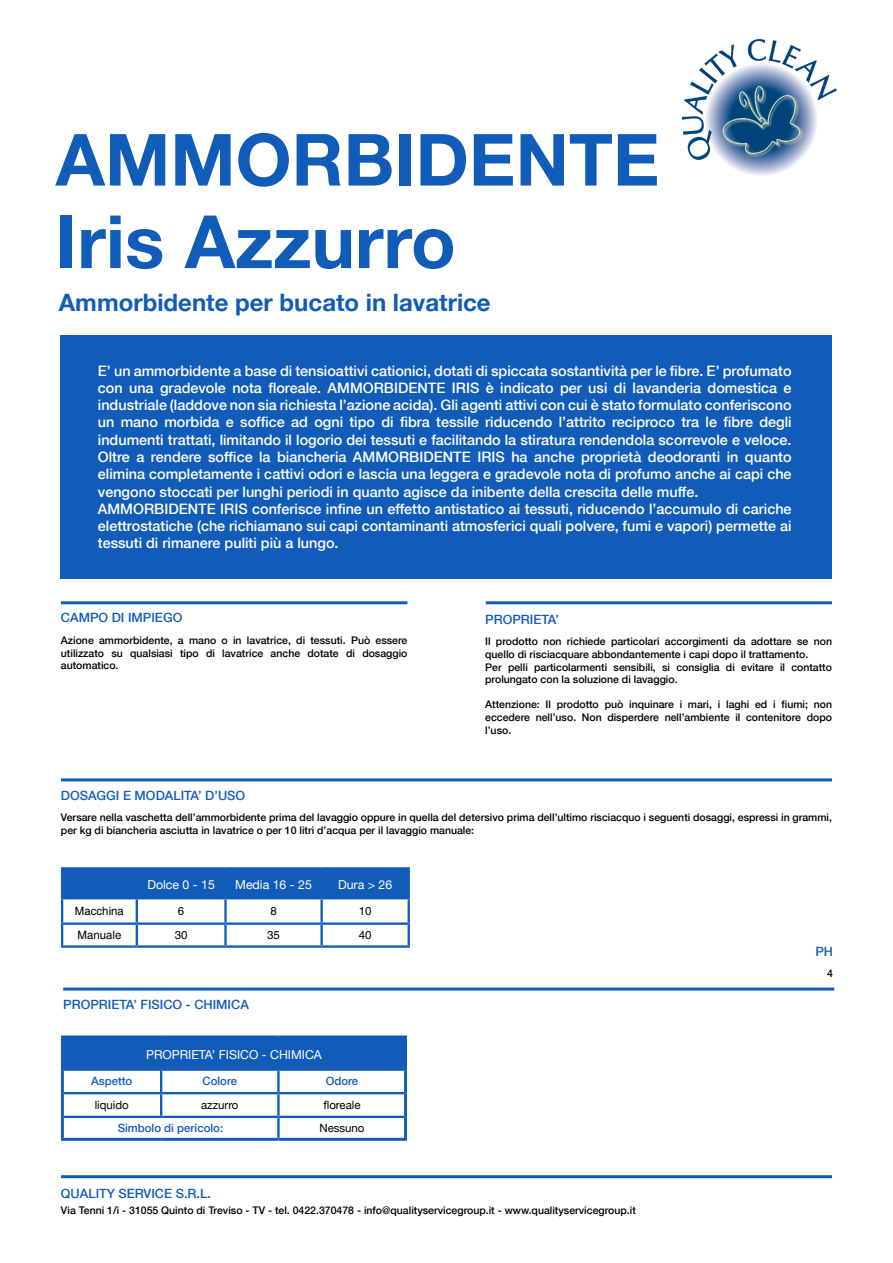
<style>
.page{position:relative;width:893px;height:1263px;background:#fff}
.page>*{position:absolute;margin:0;border:0;box-sizing:border-box;transform-origin:0 0}
.t1{font:700 73.5px "Helvetica Neue";color:#125cb9}
.t2{font:700 72px "Helvetica Neue";color:#125cb9}
.t3{font:700 24px "Helvetica Neue";color:#125cb9}
.t4{font:500 14.4px/17.2px "Helvetica Neue";color:#fff}
.t5{font:500 12.75px "Helvetica Neue";color:#125cb9}
.t6{font:12.3px "Helvetica Neue";color:#fff}
.t7{font:500 11.4px "Helvetica Neue";color:#125cb9}
.t8{font:11.4px "Helvetica Neue";color:#000}
.t9{font:11.4px "Helvetica";color:#000}
.t10{font:500 10.5px/12.6px "Helvetica Neue";color:#000;text-align:justify}
</style>
<div class="page">
<div style="left:61px;top:335px;width:771px;height:244px;background:#125cb9"></div>
<img style="left:681px;top:38px;width:156px;height:138px">
<hr style="left:61px;top:778px;width:771px;height:3px;background:#125cb9">
<div style="left:62px;top:1037px;width:344px;height:32px;background:#125cb9"></div>
<hr style="left:64px;top:1092px;width:97px;height:2px;background:#125cb9">
<hr style="left:161px;top:1092px;width:117px;height:2px;background:#125cb9">
<hr style="left:278px;top:1092px;width:126px;height:2px;background:#125cb9">
<hr style="left:64px;top:1116px;width:97px;height:2px;background:#125cb9">
<hr style="left:160px;top:1071px;width:2px;height:21px;background:#125cb9">
<hr style="left:160px;top:1094px;width:2px;height:22px;background:#125cb9">
<hr style="left:161px;top:1116px;width:117px;height:2px;background:#125cb9">
<hr style="left:277px;top:1071px;width:3px;height:21px;background:#125cb9">
<hr style="left:277px;top:1094px;width:3px;height:22px;background:#125cb9">
<hr style="left:278px;top:1116px;width:126px;height:2px;background:#125cb9">
<hr style="left:277px;top:1118px;width:3px;height:20px;background:#125cb9">
<hr style="left:61px;top:1035px;width:100px;height:3px;background:#125cb9">
<hr style="left:61px;top:1038px;width:3px;height:30px;background:#125cb9">
<hr style="left:161px;top:1035px;width:117px;height:3px;background:#125cb9">
<hr style="left:278px;top:1035px;width:129px;height:3px;background:#125cb9">
<hr style="left:404px;top:1038px;width:3px;height:30px;background:#125cb9">
<hr style="left:61px;top:1068px;width:100px;height:3px;background:#125cb9">
<hr style="left:161px;top:1068px;width:117px;height:3px;background:#125cb9">
<hr style="left:278px;top:1068px;width:129px;height:3px;background:#125cb9">
<hr style="left:61px;top:1071px;width:3px;height:22px;background:#125cb9">
<hr style="left:404px;top:1071px;width:3px;height:22px;background:#125cb9">
<hr style="left:61px;top:1093px;width:3px;height:24px;background:#125cb9">
<hr style="left:404px;top:1093px;width:3px;height:24px;background:#125cb9">
<hr style="left:61px;top:1117px;width:3px;height:21px;background:#125cb9">
<hr style="left:404px;top:1117px;width:3px;height:21px;background:#125cb9">
<hr style="left:61px;top:1138px;width:100px;height:3px;background:#125cb9">
<hr style="left:161px;top:1138px;width:117px;height:3px;background:#125cb9">
<hr style="left:278px;top:1138px;width:129px;height:3px;background:#125cb9">
<hr style="left:61px;top:1175px;width:771px;height:3px;background:#125cb9">
<hr style="left:63px;top:987px;width:771px;height:3px;background:#125cb9">
<hr style="left:61px;top:601px;width:346px;height:3px;background:#125cb9">
<hr style="left:486px;top:601px;width:346px;height:3px;background:#125cb9">
<div style="left:63px;top:869px;width:345px;height:28px;background:#125cb9"></div>
<hr style="left:408px;top:925px;width:2px;height:20px;background:#125cb9">
<hr style="left:322px;top:945px;width:88px;height:3px;background:#125cb9">
<hr style="left:61px;top:867px;width:76px;height:2px;background:#125cb9">
<hr style="left:61px;top:869px;width:2px;height:28px;background:#125cb9">
<hr style="left:137px;top:867px;width:88px;height:2px;background:#125cb9">
<hr style="left:225px;top:867px;width:97px;height:2px;background:#125cb9">
<hr style="left:322px;top:867px;width:88px;height:2px;background:#125cb9">
<hr style="left:408px;top:869px;width:2px;height:28px;background:#125cb9">
<hr style="left:61px;top:897px;width:76px;height:2px;background:#125cb9">
<hr style="left:137px;top:897px;width:88px;height:2px;background:#125cb9">
<hr style="left:225px;top:897px;width:97px;height:2px;background:#125cb9">
<hr style="left:322px;top:897px;width:88px;height:2px;background:#125cb9">
<hr style="left:408px;top:899px;width:2px;height:23px;background:#125cb9">
<hr style="left:61px;top:922px;width:76px;height:3px;background:#125cb9">
<hr style="left:137px;top:922px;width:88px;height:3px;background:#125cb9">
<hr style="left:225px;top:922px;width:97px;height:3px;background:#125cb9">
<hr style="left:322px;top:922px;width:88px;height:3px;background:#125cb9">
<hr style="left:61px;top:899px;width:2px;height:23px;background:#125cb9">
<hr style="left:61px;top:925px;width:2px;height:20px;background:#125cb9">
<hr style="left:61px;top:945px;width:76px;height:3px;background:#125cb9">
<hr style="left:136px;top:899px;width:2px;height:23px;background:#125cb9">
<hr style="left:136px;top:925px;width:2px;height:20px;background:#125cb9">
<hr style="left:137px;top:945px;width:88px;height:3px;background:#125cb9">
<hr style="left:224px;top:899px;width:3px;height:23px;background:#125cb9">
<hr style="left:320px;top:899px;width:3px;height:23px;background:#125cb9">
<hr style="left:224px;top:925px;width:3px;height:20px;background:#125cb9">
<hr style="left:320px;top:925px;width:3px;height:20px;background:#125cb9">
<hr style="left:225px;top:945px;width:97px;height:3px;background:#125cb9">
<h2 class="t2" style="left:56px;top:115px;width:605px">AMMORBIDENTE</h2>
<h1 class="t1" style="left:56px;top:196px;width:402px">Iris Azzurro</h1>
<h3 class="t3" style="left:59px;top:287px;width:433px">Ammorbidente per bucato in lavatrice</h3>
<p class="t4" style="left:98px;top:361px;width:695px">E’ un ammorbidente a base di tensioattivi cationici, dotati di spiccata sostantività per le fibre. E’ profumato con una gradevole nota floreale. AMMORBIDENTE IRIS è indicato per usi di lavanderia domestica e industriale (laddove non sia richiesta l’azione acida). Gli agenti attivi con cui è stato formulato conferiscono un mano morbida e soffice ad ogni tipo di fibra tessile riducendo l’attrito reciproco tra le fibre degli indumenti trattati, limitando il logorio dei tessuti e facilitando la stiratura rendendola scorrevole e veloce.<br>Oltre a rendere soffice la biancheria AMMORBIDENTE IRIS ha anche proprietà deodoranti in quanto elimina completamente i cattivi odori e lascia una leggera e gradevole nota di profumo anche ai capi che vengono stoccati per lunghi periodi in quanto agisce da inibente della crescita delle muffe.<br>AMMORBIDENTE IRIS conferisce infine un effetto antistatico ai tessuti, riducendo l’accumulo di cariche elettrostatiche (che richiamano sui capi contaminanti atmosferici quali polvere, fumi e vapori) permette ai tessuti di rimanere puliti più a lungo.</p>
<p class="t5" style="left:61px;top:608px;width:123px">CAMPO DI IMPIEGO</p>
<p class="t10" style="left:61px;top:633px;width:348px">Azione ammorbidente, a mano o in lavatrice, di tessuti. Può essere utilizzato su qualsiasi tipo di lavatrice anche dotate di dosaggio automatico.</p>
<p class="t5" style="left:485px;top:609px;width:75px">PROPRIETA’</p>
<p class="t10" style="left:485px;top:635px;width:348px;text-align:left">Il prodotto non richiede particolari accorgimenti da adottare se non quello di risciacquare abbondantemente i capi dopo il trattamento.<br>Per pelli particolarmenti sensibili, si consiglia di evitare il contatto prolungato con la soluzione di lavaggio.</p>
<p class="t10" style="left:485px;top:698px;width:348px">Attenzione: Il prodotto può inquinare i mari, i laghi ed i fiumi; non eccedere nell’uso. Non disperdere nell’ambiente il contenitore dopo l’uso.</p>
<p class="t5" style="left:61px;top:785px;width:186px">DOSAGGI E MODALITA’ D’USO</p>
<p class="t10" style="left:61px;top:811px;width:773px">Versare nella vaschetta dell’ammorbidente prima del lavaggio oppure in quella del detersivo prima dell’ultimo risciacquo i seguenti dosaggi, espressi in grammi, per kg di biancheria asciutta in lavatrice o per 10 litri d’acqua per il lavaggio manuale:</p>
<p class="t6" style="left:147px;top:877px;width:69px">Dolce 0 - 15</p>
<p class="t6" style="left:235px;top:877px;width:78px">Media 16 - 25</p>
<p class="t6" style="left:338px;top:877px;width:56px">Dura &gt; 26</p>
<p class="t9" style="left:75px;top:904px;width:51px">Macchina</p>
<p class="t9" style="left:178px;top:904px;width:8px">6</p>
<p class="t9" style="left:270px;top:904px;width:8px">8</p>
<p class="t9" style="left:359px;top:904px;width:14px">10</p>
<p class="t9" style="left:77px;top:929px;width:45px">Manuale</p>
<p class="t9" style="left:175px;top:929px;width:14px">30</p>
<p class="t9" style="left:267px;top:929px;width:14px">35</p>
<p class="t9" style="left:359px;top:929px;width:14px">40</p>
<p class="t5" style="left:63px;top:994px;width:187px">PROPRIETA’ FISICO - CHIMICA</p>
<p class="t6" style="left:146px;top:1047px;width:177px">PROPRIETA’ FISICO - CHIMICA</p>
<p class="t7" style="left:91px;top:1072px;width:43px">Aspetto</p>
<p class="t7" style="left:202px;top:1072px;width:36px">Colore</p>
<p class="t7" style="left:326px;top:1072px;width:34px">Odore</p>
<p class="t8" style="left:95px;top:1098px;width:36px">liquido</p>
<p class="t8" style="left:201px;top:1098px;width:39px">azzurro</p>
<p class="t8" style="left:323px;top:1098px;width:39px">floreale</p>
<p class="t7" style="left:118px;top:1119px;width:107px">Simbolo di pericolo:</p>
<p class="t8" style="left:319px;top:1121px;width:47px">Nessuno</p>
<p class="t5" style="left:61px;top:1183px;width:151px">QUALITY SERVICE S.R.L.</p>
<p class="t10" style="left:61px;top:1204px;width:576px">Via Tenni 1/i - 31055 Quinto di Treviso - TV - tel. 0422.370478 - info@qualityservicegroup.it - www.qualityservicegroup.it</p>
<p class="t5" style="left:815px;top:941px;width:19px">PH</p>
<p class="t10" style="left:827px;top:967px;width:7px">4</p>
</div>
